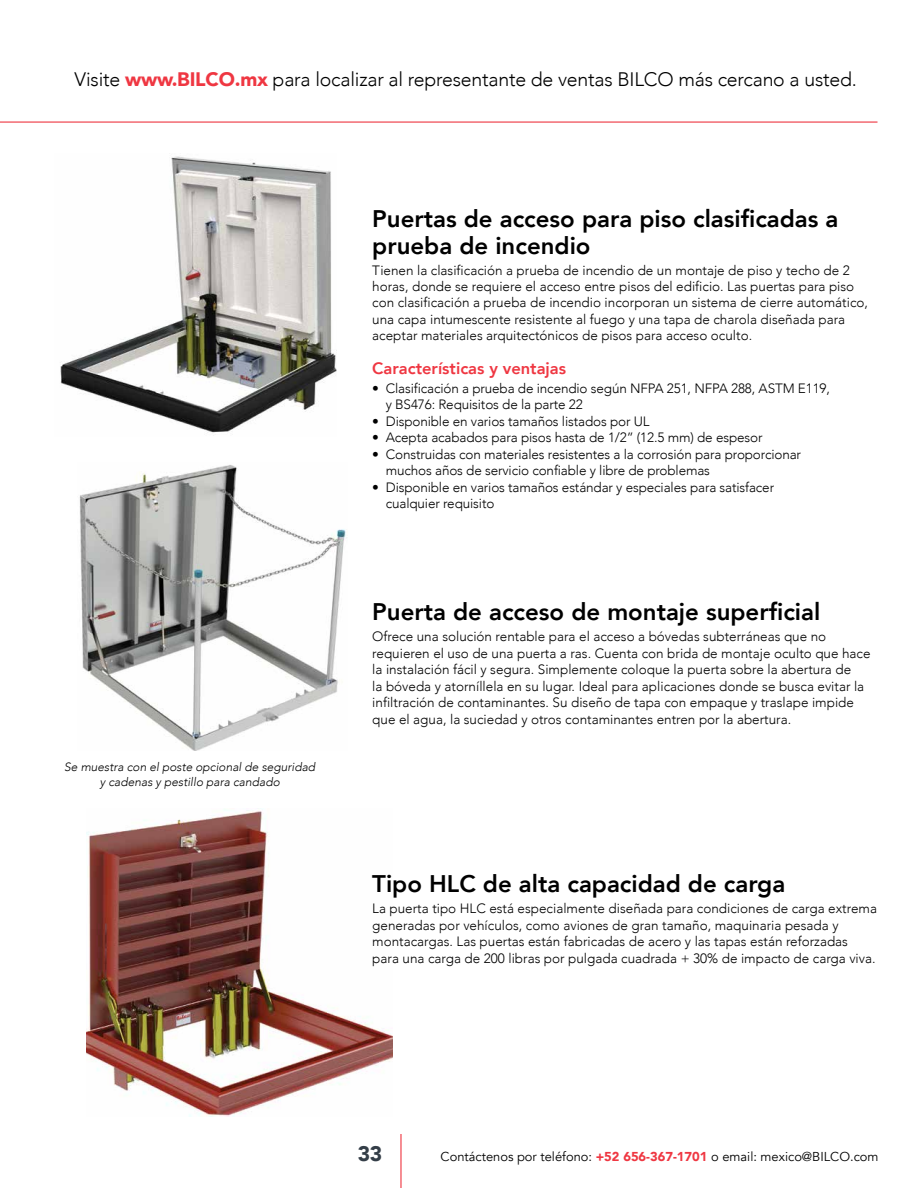
<style>
.page{position:relative;width:918px;height:1188px;background:#fff}
.page>*{position:absolute;margin:0;border:0;box-sizing:border-box;transform-origin:0 0}
.t1{font:800 24px/27px "Avenir";color:#000}
.t2{font:900 21px "Avenir";color:#343e48}
.t3{font:300 19.5px "Avenir";letter-spacing:-.01em;color:#000}
.t4{font:800 16.5px "Avenir";color:#ef3742}
.t5{font:300 13.5px/16.5px "Avenir";color:#000}
.t6{font:12.9px "Avenir";color:#000}
.t7{font:italic 300 12px/15px "Avenir";color:#000;text-align:center}
.s1{font-weight:900;color:#ef3742}
</style>
<div class="page">
<hr style="left:0;top:122px;width:878px;height:1px;background:#ef3742">
<hr style="left:400px;top:1134px;width:2px;height:54px;background:#ef3742">
<img style="left:60px;top:156px;width:277px;height:277px">
<img style="left:79px;top:465px;width:267px;height:285px">
<img style="left:87px;top:809px;width:305px;height:308px">
<h3 class="t3" style="left:75px;top:68px;width:784px">Visite <span class="s1">www.BILCO.mx</span> para localizar al representante de ventas BILCO más cercano a usted.</h3>
<h1 class="t1" style="left:372px;top:205px;width:468px">Puertas de acceso para piso clasificadas a prueba de incendio</h1>
<p class="t5" style="left:372px;top:262px;width:497px">Tienen la clasificación a prueba de incendio de un montaje de piso y techo de 2 horas, donde se requiere el acceso entre pisos del edificio. Las puertas para piso con clasificación a prueba de incendio incorporan un sistema de cierre automático, una capa intumescente resistente al fuego y una tapa de charola diseñada para aceptar materiales arquitectónicos de pisos para acceso oculto.</p>
<p class="t4" style="left:372px;top:355px;width:195px">Características y ventajas</p>
<p class="t5" style="left:386px;top:380px;width:446px;text-indent:-14px">• Clasificación a prueba de incendio según NFPA 251, NFPA 288, ASTM E119, y BS476: Requisitos de la parte 22</p>
<p class="t5" style="left:372px;top:413px;width:279px">• Disponible en varios tamaños listados por UL</p>
<p class="t5" style="left:372px;top:430px;width:392px">• Acepta acabados para pisos hasta de 1/2” (12.5 mm) de espesor</p>
<p class="t5" style="left:386px;top:446px;width:417px;text-indent:-14px">• Construidas con materiales resistentes a la corrosión para proporcionar muchos años de servicio confiable y libre de problemas</p>
<p class="t5" style="left:386px;top:479px;width:390px;text-indent:-14px">• Disponible en varios tamaños estándar y especiales para satisfacer cualquier requisito</p>
<p class="t7" style="left:64px;top:759px;width:253px">Se muestra con el poste opcional de seguridad y cadenas y pestillo para candado</p>
<h1 class="t1" style="left:372px;top:598px;width:450px">Puerta de acceso de montaje superficial</h1>
<p class="t5" style="left:372px;top:628px;width:500px">Ofrece una solución rentable para el acceso a bóvedas subterráneas que no requieren el uso de una puerta a ras. Cuenta con brida de montaje oculto que hace la instalación fácil y segura. Simplemente coloque la puerta sobre la abertura de<br>la bóveda y atorníllela en su lugar. Ideal para aplicaciones donde se busca evitar la infiltración de contaminantes. Su diseño de tapa con empaque y traslape impide que el agua, la suciedad y otros contaminantes entren por la abertura.</p>
<h1 class="t1" style="left:372px;top:871px;width:415px">Tipo HLC de alta capacidad de carga</h1>
<p class="t5" style="left:372px;top:900px;width:506px">La puerta tipo HLC está especialmente diseñada para condiciones de carga extrema generadas por vehículos, como aviones de gran tamaño, maquinaria pesada y montacargas. Las puertas están fabricadas de acero y las tapas están reforzadas para una carga de 200 libras por pulgada cuadrada + 30% de impacto de carga viva.</p>
<h2 class="t2" style="left:358px;top:1136px;width:26px">33</h2>
<p class="t6" style="left:441px;top:1149px;width:439px">Contáctenos por teléfono: <span class="s1">+52 656-367-1701</span> o email: mexico@BILCO.com</p>
</div>
